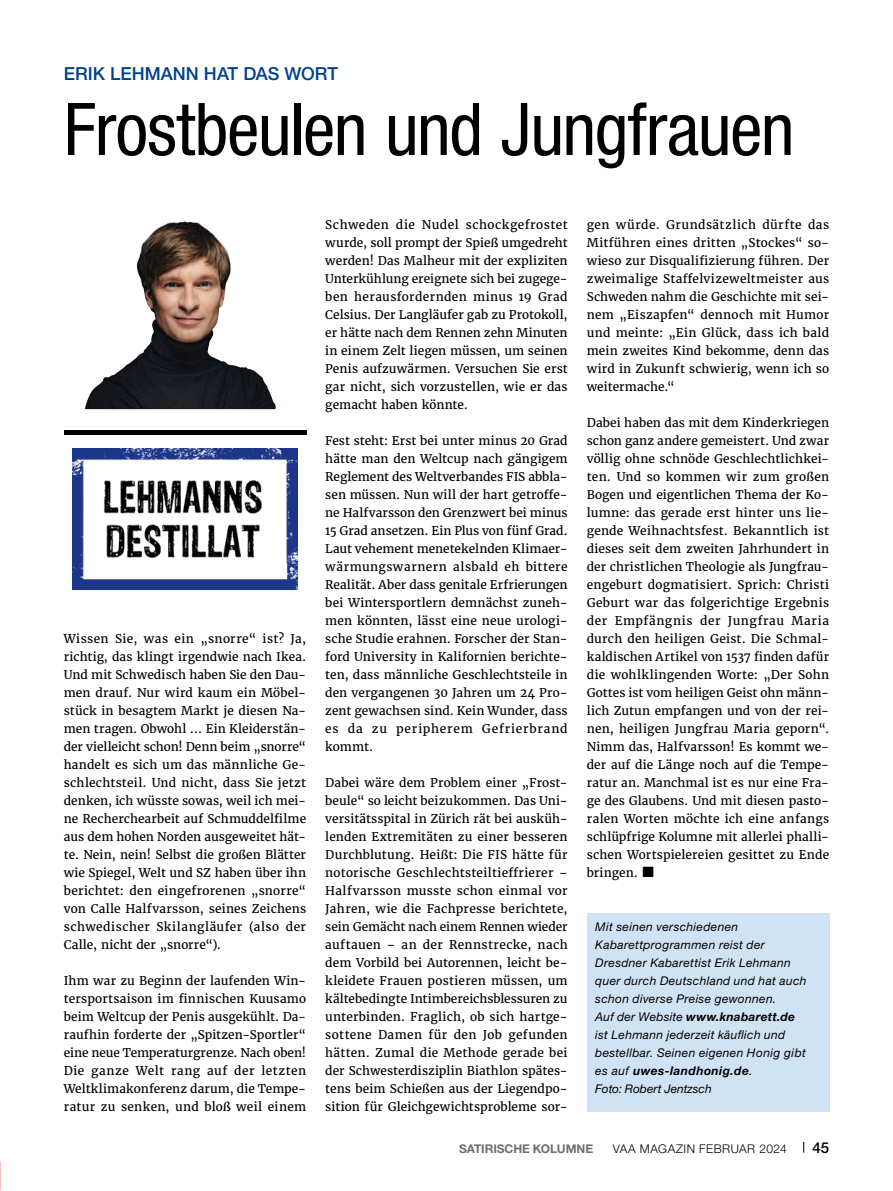
<style>
.page{position:relative;width:893px;height:1191px;background:#fff}
.page>*{position:absolute;margin:0;border:0;box-sizing:border-box;transform-origin:0 0}
.t1{font:condensed 72.75px "Helvetica Neue LT Pro";letter-spacing:-.02em;color:#000}
.t2{font:500 18px "Helvetica Neue LT Pro";color:#00428e}
.t3{font:500 15px "Helvetica Neue LT Pro";color:#000}
.t4{font:12px/18px "Merriweather";letter-spacing:.01em;color:#000;text-align:justify}
.t5{font:italic 12px/18px "Helvetica Neue LT Pro";letter-spacing:.03em;color:#000}
.t6{font:300 12px "Helvetica Neue LT Pro";letter-spacing:.04em;color:#000}
.t7{font:700 12px "Helvetica Neue LT Pro";letter-spacing:-.005em;color:#6f7070}
.s1{font-weight:700}
</style>
<div class="page">
<img style="left:73px;top:448px;width:224px;height:141px">
<img style="left:85px;top:221px;width:191px;height:188px">
<div style="left:64px;top:430px;width:242px;height:5px;background:#000"></div>
<div style="left:587px;top:913px;width:242px;height:198px;background:#d0e3f5"></div>
<h2 class="t2" style="left:64px;top:63px;width:276px">ERIK LEHMANN HAT DAS WORT</h2>
<h1 class="t1" style="left:64px;top:86px;width:732px">Frostbeulen und Jungfrauen</h1>
<p class="t4" style="left:64px;top:630px;width:244px">Wissen Sie, was ein „snorre“ ist? Ja, richtig, das klingt irgendwie nach Ikea.<br>Und mit Schwedisch haben Sie den Dau&shy;men drauf. Nur wird kaum ein Möbel&shy;stück in besagtem Markt je diesen Na&shy;men tragen. Obwohl … Ein Kleiderstän&shy;der vielleicht schon! Denn beim „snorre“ handelt es sich um das männliche Ge&shy;schlechtsteil. Und nicht, dass Sie jetzt denken, ich wüsste sowas, weil ich mei&shy;ne Recherchearbeit auf Schmuddelfilme aus dem hohen Norden ausgeweitet hät&shy;te. Nein, nein! Selbst die großen Blätter wie Spiegel, Welt und SZ haben über ihn berichtet: den eingefrorenen „snorre“ von Calle Halfvarsson, seines Zeichens schwedischer Skilangläufer (also der Calle, nicht der „snorre“).</p>
<p class="t4" style="left:64px;top:972px;width:244px">Ihm war zu Beginn der laufenden Win&shy;tersportsaison im finnischen Kuusamo beim Weltcup der Penis ausgekühlt. Da&shy;raufhin forderte der „Spitzen-Sportler“ eine neue Temperaturgrenze. Nach oben!<br>Die ganze Welt rang auf der letzten Weltklimakonferenz darum, die Tempe&shy;ratur zu senken, und bloß weil einem</p>
<p class="t4" style="left:325px;top:216px;width:244px">Schweden die Nudel schockgefrostet wurde, soll prompt der Spieß umgedreht werden! Das Malheur mit der expliziten Unterkühlung ereignete sich bei zugege&shy;ben herausfordernden minus 19 Grad Celsius. Der Langläufer gab zu Protokoll, er hätte nach dem Rennen zehn Minuten in einem Zelt liegen müssen, um seinen Penis aufzuwärmen. Versuchen Sie erst gar nicht, sich vorzustellen, wie er das gemacht haben könnte.</p>
<p class="t4" style="left:325px;top:432px;width:244px">Fest steht: Erst bei unter minus 20 Grad hätte man den Weltcup nach gängigem Reglement des Weltverbandes FIS abbla&shy;sen müssen. Nun will der hart getroffe&shy;ne Halfvarsson den Grenzwert bei minus 15 Grad ansetzen. Ein Plus von fünf Grad.<br>Laut vehement menetekelnden Klimaer&shy;wärmungswarnern alsbald eh bittere Realität. Aber dass genitale Erfrierungen bei Wintersportlern demnächst zuneh&shy;men könnten, lässt eine neue urologi&shy;sche Studie erahnen. Forscher der Stan&shy;ford University in Kalifornien berichte&shy;ten, dass männliche Geschlechtsteile in den vergangenen 30 Jahren um 24 Pro&shy;zent gewachsen sind. Kein Wunder, dass es da zu peripherem Gefrierbrand kommt.</p>
<p class="t4" style="left:325px;top:774px;width:244px">Dabei wäre dem Problem einer „Frost&shy;beule“ so leicht beizukommen. Das Uni&shy;versitätsspital in Zürich rät bei ausküh&shy;lenden Extremitäten zu einer besseren Durchblutung. Heißt: Die FIS hätte für notorische Geschlechtsteiltieffrierer – Halfvarsson musste schon einmal vor Jahren, wie die Fachpresse berichtete, sein Gemächt nach einem Rennen wieder auftauen – an der Rennstrecke, nach dem Vorbild bei Autorennen, leicht be&shy;kleidete Frauen postieren müssen, um kältebedingte Intimbereichsblessuren zu unterbinden. Fraglich, ob sich hartge&shy;sottene Damen für den Job gefunden hätten. Zumal die Methode gerade bei der Schwesterdisziplin Biathlon spätes&shy;tens beim Schießen aus der Liegendpo&shy;sition für Gleichgewichtsprobleme sor-</p>
<p class="t4" style="left:587px;top:216px;width:244px">gen würde. Grundsätzlich dürfte das Mitführen eines dritten „Stockes“ so&shy;wieso zur Disqualifizierung führen. Der zweimalige Staffelvizeweltmeister aus Schweden nahm die Geschichte mit sei&shy;nem „Eiszapfen“ dennoch mit Humor und meinte: „Ein Glück, dass ich bald mein zweites Kind bekomme, denn das wird in Zukunft schwierig, wenn ich so weitermache.“</p>
<p class="t4" style="left:587px;top:414px;width:244px">Dabei haben das mit dem Kinderkriegen schon ganz andere gemeistert. Und zwar völlig ohne schnöde Geschlechtlichkei&shy;ten. Und so kommen wir zum großen Bogen und eigentlichen Thema der Ko&shy;lumne: das gerade erst hinter uns lie&shy;gende Weihnachtsfest. Bekanntlich ist dieses seit dem zweiten Jahrhundert in der christlichen Theologie als Jungfrau&shy;engeburt dogmatisiert. Sprich: Christi Geburt war das folgerichtige Ergebnis der Empfängnis der Jungfrau Maria durch den heiligen Geist. Die Schmal&shy;kaldischen Artikel von 1537 finden dafür die wohlklingenden Worte: „Der Sohn Gottes ist vom heiligen Geist ohn männ&shy;lich Zutun empfangen und von der rei&shy;nen, heiligen Jungfrau Maria geporn“.<br>Nimm das, Halfvarsson! Es kommt we&shy;der auf die Länge noch auf die Tempe&shy;ratur an. Manchmal ist es nur eine Fra&shy;ge des Glaubens. Und mit diesen pasto&shy;ralen Worten möchte ich eine anfangs schlüpfrige Kolumne mit allerlei phalli&shy;schen Wortspielereien gesittet zu Ende bringen.</p>
<p class="t5" style="left:595px;top:917px;width:213px">Mit seinen verschiedenen<br>Kabarettprogrammen reist der<br>Dresdner Kabarettist Erik Lehmann quer durch Deutschland und hat auch schon diverse Preise gewonnen.<br>Auf der Website <span class="s1">www.knabarett.de </span>ist Lehmann jederzeit käuflich und bestellbar. Seinen eigenen Honig gibt es auf <span class="s1">uwes-landhonig.de</span>.<br>Foto: Robert Jentzsch</p>
<p class="t7" style="left:459px;top:1141px;width:136px">SATIRISCHE KOLUMNE</p>
<p class="t6" style="left:613px;top:1141px;width:175px">VAA MAGAZIN FEBRUAR 2024</p>
<p class="t3" style="left:812px;top:1138px;width:18px">45</p>
</div>
